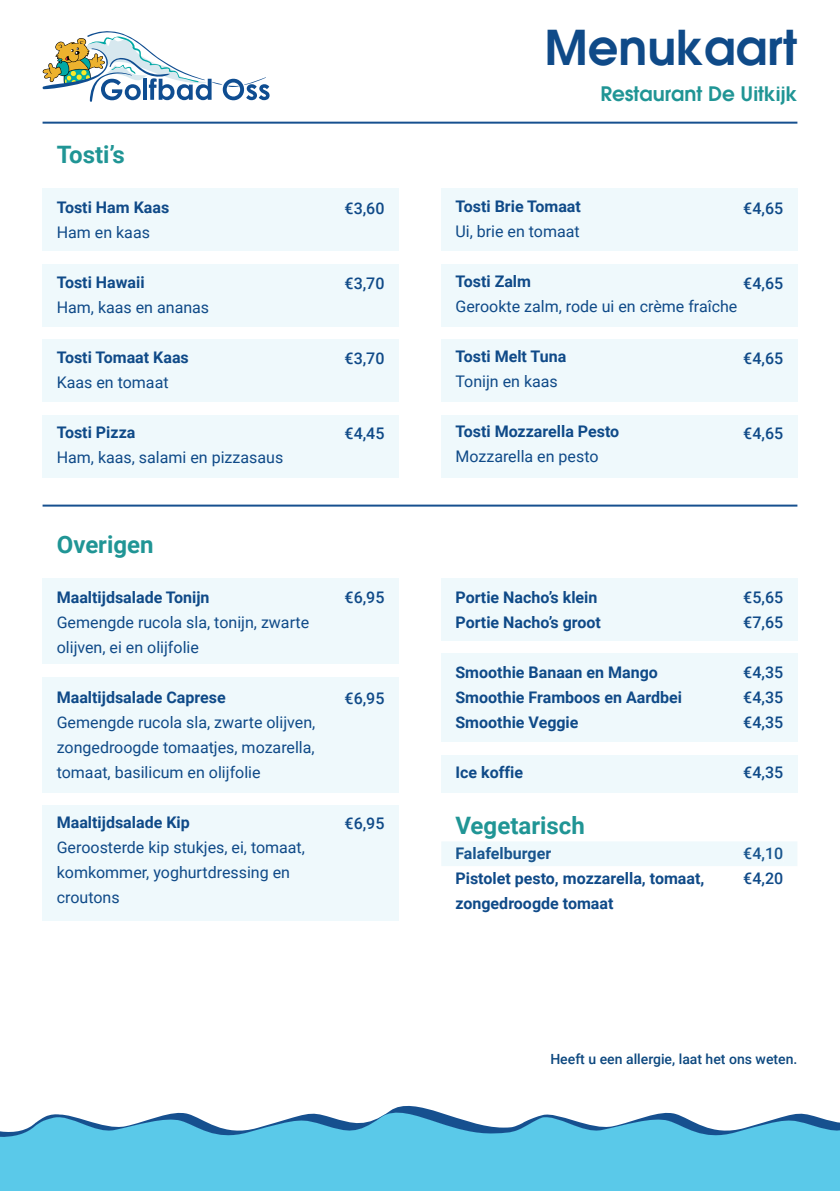
<style>
.page{position:relative;width:840px;height:1191px;background:#fff}
.page>*{position:absolute;margin:0;border:0;box-sizing:border-box;transform-origin:0 0}
.t1{font:600 48px "Avant Garde";color:#0f4a88}
.t2{font:700 24px "Roboto";color:#209595}
.t3{font:600 20px "Avant Garde";color:#209595}
.t4{font:16px/25px "Roboto";color:#0f4a88}
.t5{font:700 16px/25px "Roboto";color:#0f4a88}
.t6{font:500 16px/25px "Roboto";color:#0f4a88}
.t7{font:500 14px "Roboto";color:#0d487f}
</style>
<div class="page">
<div style="left:43px;top:189px;width:355px;height:62px;background:#eff9fc"></div>
<div style="left:43px;top:578px;width:355px;height:86px;background:#eff9fc"></div>
<div style="left:43px;top:805px;width:355px;height:115px;background:#eff9fc"></div>
<div style="left:441px;top:578px;width:356px;height:63px;background:#eff9fc"></div>
<div style="left:441px;top:755px;width:356px;height:37px;background:#eff9fc"></div>
<div style="left:441px;top:653px;width:356px;height:89px;background:#eff9fc"></div>
<div style="left:43px;top:677px;width:355px;height:115px;background:#eff9fc"></div>
<div style="left:441px;top:189px;width:356px;height:62px;background:#eff9fc"></div>
<div style="left:43px;top:264px;width:355px;height:62px;background:#eff9fc"></div>
<div style="left:441px;top:264px;width:356px;height:62px;background:#eff9fc"></div>
<div style="left:43px;top:339px;width:355px;height:63px;background:#eff9fc"></div>
<div style="left:441px;top:339px;width:356px;height:63px;background:#eff9fc"></div>
<div style="left:441px;top:415px;width:356px;height:62px;background:#eff9fc"></div>
<div style="left:43px;top:415px;width:355px;height:62px;background:#eff9fc"></div>
<div style="left:0;top:1152px;width:839px;height:30px;background:#5ac9e9"></div>
<svg style="left:0;top:1105px;width:839px;height:47px;fill:#5ac9e9"></svg>
<hr style="left:43px;top:122px;width:754px;height:2px;background:#16508f">
<hr style="left:43px;top:504px;width:754px;height:2px;background:#16508f">
<svg style="left:43px;top:31px;width:226px;height:71px"></svg>
<div style="left:0;top:1182px;width:839px;height:9px;background:#5ac9e9"></div>
<div style="left:441px;top:842px;width:356px;height:24px;background:#eff9fc"></div>
<div style="left:456px;top:847px;width:94px;height:15px;background:#eff9fc"></div>
<div style="left:738px;top:848px;width:44px;height:14px;background:#eff9fc"></div>
<h2 class="t2" style="left:57px;top:138px;width:69px">Tosti’s</h2>
<p class="t5" style="left:57px;top:194px;width:114px">Tosti Ham Kaas</p>
<p class="t4" style="left:57px;top:219px;width:95px">Ham en kaas</p>
<p class="t5" style="left:57px;top:269px;width:89px">Tosti Hawaii</p>
<p class="t4" style="left:57px;top:294px;width:154px">Ham, kaas en ananas</p>
<p class="t5" style="left:57px;top:344px;width:133px">Tosti Tomaat Kaas</p>
<p class="t4" style="left:57px;top:369px;width:113px">Kaas en tomaat</p>
<p class="t5" style="left:57px;top:419px;width:80px">Tosti Pizza</p>
<p class="t4" style="left:57px;top:444px;width:228px">Ham, kaas, salami en pizzasaus</p>
<h2 class="t2" style="left:57px;top:527px;width:98px">Overigen</h2>
<p class="t5" style="left:57px;top:584px;width:154px">Maaltijdsalade Tonijn</p>
<p class="t4" style="left:57px;top:609px;width:254px">Gemengde rucola sla, tonijn, zwarte olijven, ei en olijfolie</p>
<p class="t5" style="left:57px;top:684px;width:170px">Maaltijdsalade Caprese</p>
<p class="t4" style="left:57px;top:709px;width:260px;text-align:justify">Gemengde rucola sla, zwarte olijven, zongedroogde tomaatjes, mozarella, tomaat, basilicum en olijfolie</p>
<p class="t5" style="left:57px;top:809px;width:134px">Maaltijdsalade Kip</p>
<p class="t4" style="left:57px;top:834px;width:249px">Geroosterde kip stukjes, ei, tomaat, komkommer, yoghurtdressing en croutons</p>
<p class="t6" style="left:344px;top:195px;width:41px">€3,60</p>
<p class="t6" style="left:344px;top:270px;width:41px">€3,70</p>
<p class="t6" style="left:344px;top:345px;width:41px">€3,70</p>
<p class="t6" style="left:344px;top:420px;width:41px">€4,45</p>
<p class="t6" style="left:344px;top:584px;width:41px">€6,95</p>
<p class="t6" style="left:344px;top:684px;width:41px">€6,95</p>
<p class="t6" style="left:344px;top:809px;width:41px">€6,95</p>
<h1 class="t1" style="left:544px;top:10px;width:254px">Menukaart</h1>
<p class="t3" style="left:600px;top:78px;width:198px">Restaurant De Uitkijk</p>
<p class="t5" style="left:455px;top:193px;width:127px">Tosti Brie Tomaat</p>
<p class="t4" style="left:455px;top:218px;width:126px">Ui, brie en tomaat</p>
<p class="t5" style="left:455px;top:268px;width:77px">Tosti Zalm</p>
<p class="t4" style="left:455px;top:293px;width:283px">Gerookte zalm, rode ui en crème fraîche</p>
<p class="t5" style="left:455px;top:343px;width:112px">Tosti Melt Tuna</p>
<p class="t4" style="left:455px;top:368px;width:104px">Tonijn en kaas</p>
<p class="t5" style="left:455px;top:418px;width:165px">Tosti Mozzarella Pesto</p>
<p class="t4" style="left:455px;top:443px;width:144px">Mozzarella en pesto</p>
<p class="t6" style="left:742px;top:195px;width:41px">€4,65</p>
<p class="t6" style="left:742px;top:270px;width:41px">€4,65</p>
<p class="t6" style="left:742px;top:345px;width:41px">€4,65</p>
<p class="t6" style="left:742px;top:420px;width:41px">€4,65</p>
<p class="t5" style="left:455px;top:584px;width:147px">Portie Nacho’s klein<br>Portie Nacho’s groot</p>
<p class="t5" style="left:455px;top:659px;width:228px">Smoothie Banaan en Mango<br>Smoothie Framboos en Aardbei<br>Smoothie Veggie</p>
<p class="t5" style="left:455px;top:759px;width:69px">Ice koffie</p>
<p class="t6" style="left:742px;top:584px;width:41px">€5,65 €7,65</p>
<p class="t6" style="left:742px;top:659px;width:41px;text-align:justify">€4,35 €4,35 €4,35</p>
<p class="t6" style="left:742px;top:759px;width:41px">€4,35</p>
<h2 class="t2" style="left:455px;top:809px;width:131px">Vegetarisch</h2>
<p class="t5" style="left:455px;top:840px;width:250px">Falafelburger<br>Pistolet pesto, mozzarella, tomaat, zongedroogde tomaat</p>
<p class="t6" style="left:742px;top:840px;width:41px">€4,10 €4,20</p>
<p class="t7" style="left:550px;top:1048px;width:248px">Heeft u een allergie, laat het ons weten.</p>
</div>
